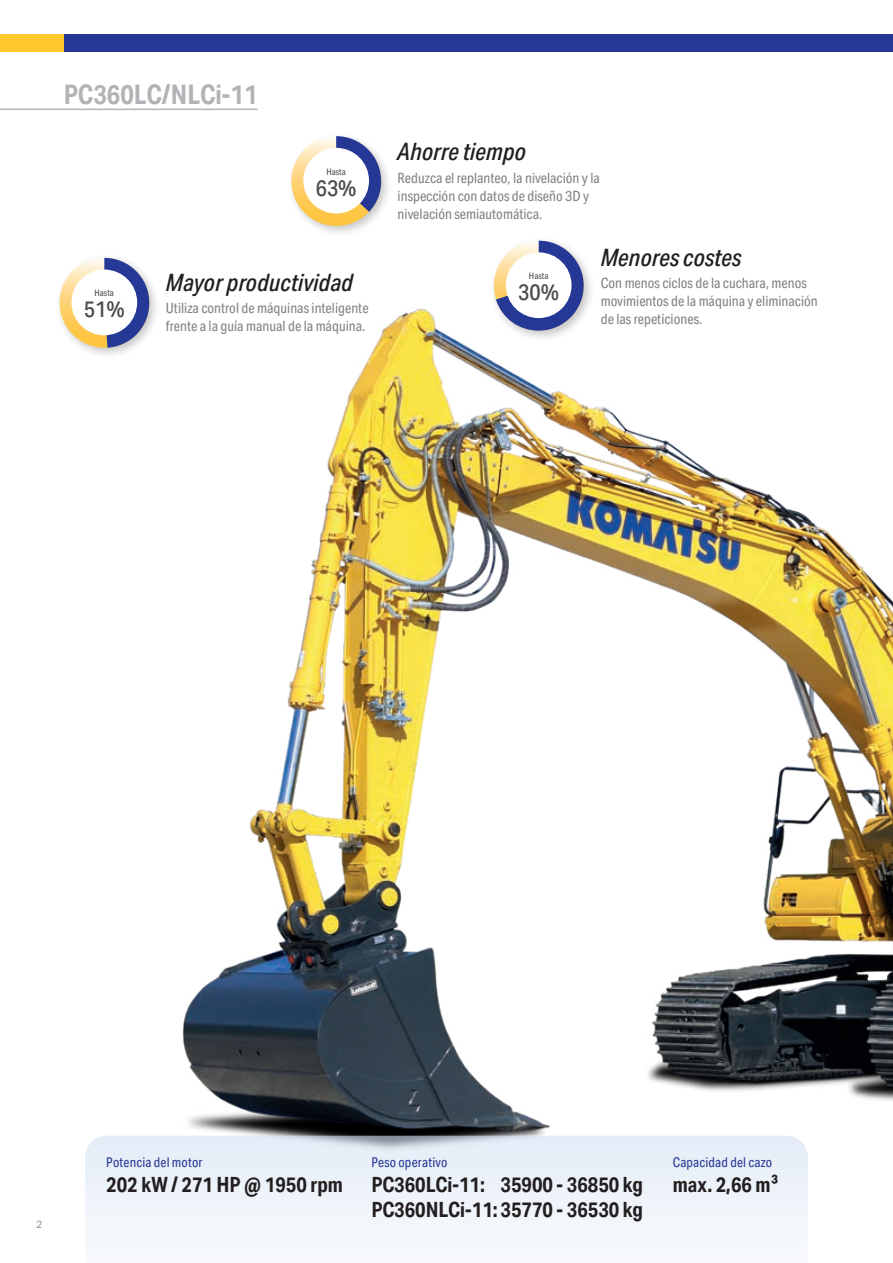
<style>
.page{position:relative;width:893px;height:1263px;background:#fff}
.page>*{position:absolute;margin:0;border:0;box-sizing:border-box;transform-origin:0 0}
.t1{font:700 27px "Aktiv Grotesk Cd";color:#b2b3b7}
.t2{font:italic 500 24px "Aktiv Grotesk Cd";color:#231f20}
.t3{font:500 22.5px "Aktiv Grotesk Cd";color:#4b4c4d}
.t4{font:700 21px/25.2px "Aktiv Grotesk Cd";color:#231f20}
.t5{font:14.25px/18px "Aktiv Grotesk Cd";color:#808285}
.t6{font:13.5px "Aktiv Grotesk Cd";letter-spacing:.01em;color:#263895}
.t7{font:10.5px "Aktiv Grotesk";color:#939598}
.t8{font:9px "Aktiv Grotesk Cd";color:#4b4c4d}
</style>
<div class="page">
<img style="left:182px;top:308px;width:711px;height:828px">
<svg style="left:85px;top:1136px;width:723px;height:103px"></svg>
<div style="left:55px;top:253px;width:106px;height:106px;background:#231f20;opacity:.25"></div>
<svg style="left:60px;top:258px;width:89px;height:90px"></svg>
<svg style="left:104px;top:258px;width:45px;height:90px"></svg>
<div style="left:71px;top:270px;width:66px;height:65px;background:#fff;border-radius:50%"></div>
<div style="left:287px;top:131px;width:105px;height:106px;background:#231f20;opacity:.25"></div>
<svg style="left:291px;top:136px;width:90px;height:90px;background:#fdd67c"></svg>
<svg style="left:336px;top:136px;width:45px;height:76px"></svg>
<div style="left:303px;top:148px;width:66px;height:66px;background:#fff;border-radius:50%"></div>
<div style="left:489px;top:236px;width:106px;height:105px;background:#231f20;opacity:.25"></div>
<svg style="left:496px;top:241px;width:88px;height:90px"></svg>
<div style="left:506px;top:252px;width:66px;height:66px;background:#fff;border-radius:50%"></div>
<hr style="left:0;top:109px;width:258px;height:1px;background:#b2b3b7">
<div style="left:0;top:34px;width:143px;height:17px;background:#fec92d"></div>
<div style="left:64px;top:34px;width:829px;height:17px;background:#263895"></div>
<h1 class="t1" style="left:64px;top:79px;width:195px">PC360LC/NLCi-11</h1>
<p class="t8" style="left:326px;top:166px;width:21px">Hasta</p>
<h3 class="t3" style="left:316px;top:175px;width:42px">63%</h3>
<p class="t8" style="left:95px;top:288px;width:21px">Hasta</p>
<h3 class="t3" style="left:84px;top:296px;width:42px">51%</h3>
<h2 class="t2" style="left:166px;top:269px;width:189px">Mayor productividad</h2>
<p class="t5" style="left:166px;top:300px;width:204px">Utiliza control de máquinas inteligente frente a la guía manual de la máquina.</p>
<h2 class="t2" style="left:398px;top:138px;width:130px">Ahorre tiempo</h2>
<p class="t5" style="left:398px;top:169px;width:204px">Reduzca el replanteo, la nivelación y la inspección con datos de diseño 3D y nivelación semiautomática.</p>
<p class="t8" style="left:529px;top:271px;width:21px">Hasta</p>
<h3 class="t3" style="left:518px;top:279px;width:42px">30%</h3>
<h2 class="t2" style="left:601px;top:243px;width:142px">Menores costes</h2>
<p class="t5" style="left:601px;top:274px;width:219px">Con menos ciclos de la cuchara, menos movimientos de la máquina y eliminación de las repeticiones.</p>
<p class="t7" style="left:36px;top:1218px;width:8px">2</p>
<p class="t6" style="left:106px;top:1154px;width:98px">Potencia del motor</p>
<h3 class="t4" style="left:106px;top:1172px;width:238px">202 kW / 271 HP @ 1950 rpm</h3>
<p class="t6" style="left:371px;top:1154px;width:78px">Peso operativo</p>
<h3 class="t4" style="left:371px;top:1172px;width:273px">PC360LCi-11: 35900 - 36850 kg<br>PC360NLCi-11: 35770 - 36530 kg</h3>
<p class="t6" style="left:673px;top:1154px;width:101px">Capacidad del cazo</p>
<h3 class="t4" style="left:673px;top:1172px;width:107px">max. 2,66 m³</h3>
</div>
